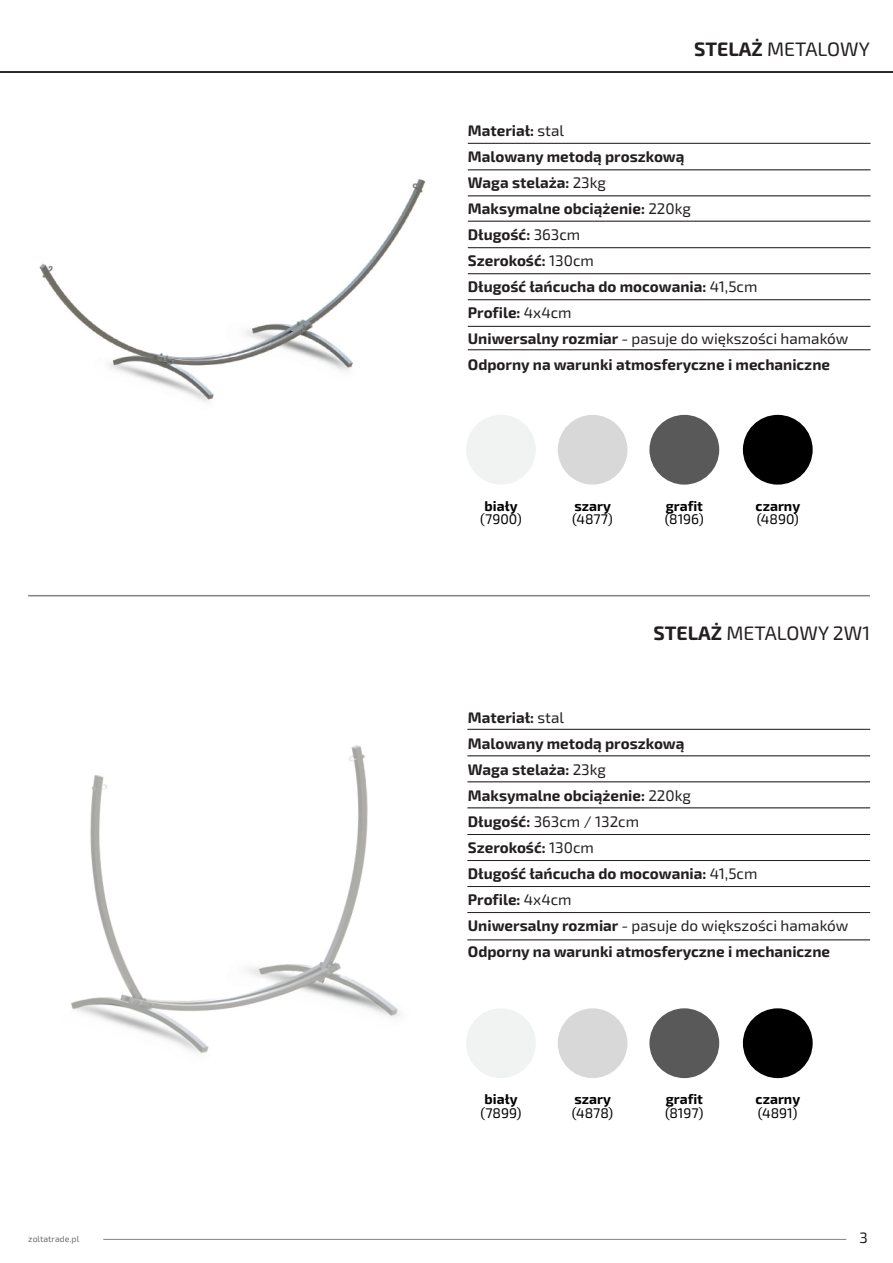
<style>
.page{position:relative;width:893px;height:1263px;background:#fff}
.page>*{position:absolute;margin:0;border:0;box-sizing:border-box;transform-origin:0 0}
.t1{font:19.5px "Exo 2";color:#231f20}
.t2{font:700 15.3px/26px "Exo 2";color:#231f20}
.t3{font:15px "Exo 2";color:#231f20}
.t4{font:13.95px "Exo 2";color:#000}
.t5{font:700 13.95px "Exo 2";color:#000}
.t6{font:8.7px "Exo 2";color:#6d6e71}
.s1{font-weight:700}
.s2{font-weight:400}
</style>
<div class="page">
<img style="left:70px;top:745px;width:330px;height:308px">
<hr style="left:467px;top:729px;width:403px;height:1px;background:#231f20">
<hr style="left:467px;top:756px;width:403px;height:1px;background:#231f20">
<hr style="left:467px;top:782px;width:403px;height:1px;background:#231f20">
<hr style="left:467px;top:808px;width:403px;height:1px;background:#231f20">
<hr style="left:467px;top:834px;width:403px;height:1px;background:#231f20">
<hr style="left:467px;top:860px;width:403px;height:1px;background:#231f20">
<hr style="left:467px;top:886px;width:403px;height:1px;background:#231f20">
<hr style="left:467px;top:912px;width:403px;height:1px;background:#231f20">
<hr style="left:467px;top:940px;width:403px;height:1px;background:#231f20">
<hr style="left:0;top:71px;width:893px;height:2px;background:#231f20">
<hr style="left:28px;top:595px;width:842px;height:1px;background:#808285">
<hr style="left:468px;top:143px;width:402px;height:1px;background:#231f20">
<hr style="left:468px;top:170px;width:402px;height:1px;background:#231f20">
<hr style="left:468px;top:196px;width:402px;height:1px;background:#231f20">
<hr style="left:468px;top:221px;width:402px;height:1px;background:#231f20">
<hr style="left:468px;top:247px;width:402px;height:1px;background:#231f20">
<hr style="left:468px;top:273px;width:402px;height:1px;background:#231f20">
<hr style="left:468px;top:299px;width:402px;height:1px;background:#231f20">
<hr style="left:468px;top:326px;width:402px;height:1px;background:#231f20">
<hr style="left:468px;top:350px;width:402px;height:1px;background:#231f20">
<img style="left:39px;top:178px;width:387px;height:224px">
<div style="left:466px;top:415px;width:70px;height:70px;background:#f1f2f2;border-radius:50%"></div>
<div style="left:558px;top:415px;width:69px;height:70px;background:#d8d8d8;border-radius:50%"></div>
<div style="left:649px;top:415px;width:70px;height:70px;background:#595959;border-radius:50%"></div>
<div style="left:743px;top:415px;width:70px;height:70px;background:#000;border-radius:50%"></div>
<div style="left:466px;top:1008px;width:70px;height:70px;background:#f1f2f2;border-radius:50%"></div>
<div style="left:558px;top:1008px;width:69px;height:70px;background:#d8d8d8;border-radius:50%"></div>
<div style="left:649px;top:1008px;width:70px;height:70px;background:#595959;border-radius:50%"></div>
<div style="left:743px;top:1008px;width:70px;height:70px;background:#000;border-radius:50%"></div>
<hr style="left:103px;top:1239px;width:743px;height:1px;background:#808285">
<p class="t1" style="left:694px;top:37px;width:177px"><span class="s1">STELAŻ</span> METALOWY</p>
<p class="t2" style="left:468px;top:118px;width:382px">Materiał: <span class="s2">stal<br></span>Malowany metodą proszkową<br>Waga stelaża: <span class="s2">23kg<br></span>Maksymalne obciążenie: <span class="s2">220kg<br></span>Długość: <span class="s2">363cm<br></span>Szerokość: <span class="s2">130cm<br></span>Długość łańcucha do mocowania: <span class="s2">41,5cm<br></span>Profile: <span class="s2">4x4cm<br></span>Uniwersalny rozmiar <span class="s2">- pasuje do większości hamaków<br></span>Odporny na warunki atmosferyczne i mechaniczne</p>
<p class="t5" style="left:485px;top:497px;width:34px">biały</p>
<p class="t4" style="left:480px;top:511px;width:43px">(7900)</p>
<p class="t5" style="left:574px;top:497px;width:38px">szary</p>
<p class="t4" style="left:572px;top:511px;width:42px">(4877)</p>
<p class="t5" style="left:666px;top:497px;width:39px">grafit</p>
<p class="t4" style="left:665px;top:511px;width:41px">(8196)</p>
<p class="t5" style="left:756px;top:497px;width:46px">czarny</p>
<p class="t4" style="left:757px;top:511px;width:44px">(4890)</p>
<p class="t1" style="left:653px;top:622px;width:218px"><span class="s1">STELAŻ</span> METALOWY 2W1</p>
<p class="t2" style="left:468px;top:705px;width:382px">Materiał: <span class="s2">stal<br></span>Malowany metodą proszkową<br>Waga stelaża: <span class="s2">23kg<br></span>Maksymalne obciążenie: <span class="s2">220kg<br></span>Długość: <span class="s2">363cm / 132cm<br></span>Szerokość: <span class="s2">130cm<br></span>Długość łańcucha do mocowania: <span class="s2">41,5cm<br></span>Profile: <span class="s2">4x4cm<br></span>Uniwersalny rozmiar <span class="s2">- pasuje do większości hamaków<br></span>Odporny na warunki atmosferyczne i mechaniczne</p>
<p class="t5" style="left:485px;top:1091px;width:34px">biały</p>
<p class="t4" style="left:480px;top:1105px;width:43px">(7899)</p>
<p class="t5" style="left:574px;top:1091px;width:38px">szary</p>
<p class="t4" style="left:572px;top:1105px;width:43px">(4878)</p>
<p class="t5" style="left:666px;top:1091px;width:39px">grafit</p>
<p class="t4" style="left:665px;top:1105px;width:40px">(8197)</p>
<p class="t5" style="left:756px;top:1091px;width:46px">czarny</p>
<p class="t4" style="left:758px;top:1105px;width:41px">(4891)</p>
<p class="t6" style="left:28px;top:1234px;width:53px">zoltatrade.pl</p>
<p class="t3" style="left:860px;top:1229px;width:10px">3</p>
</div>
